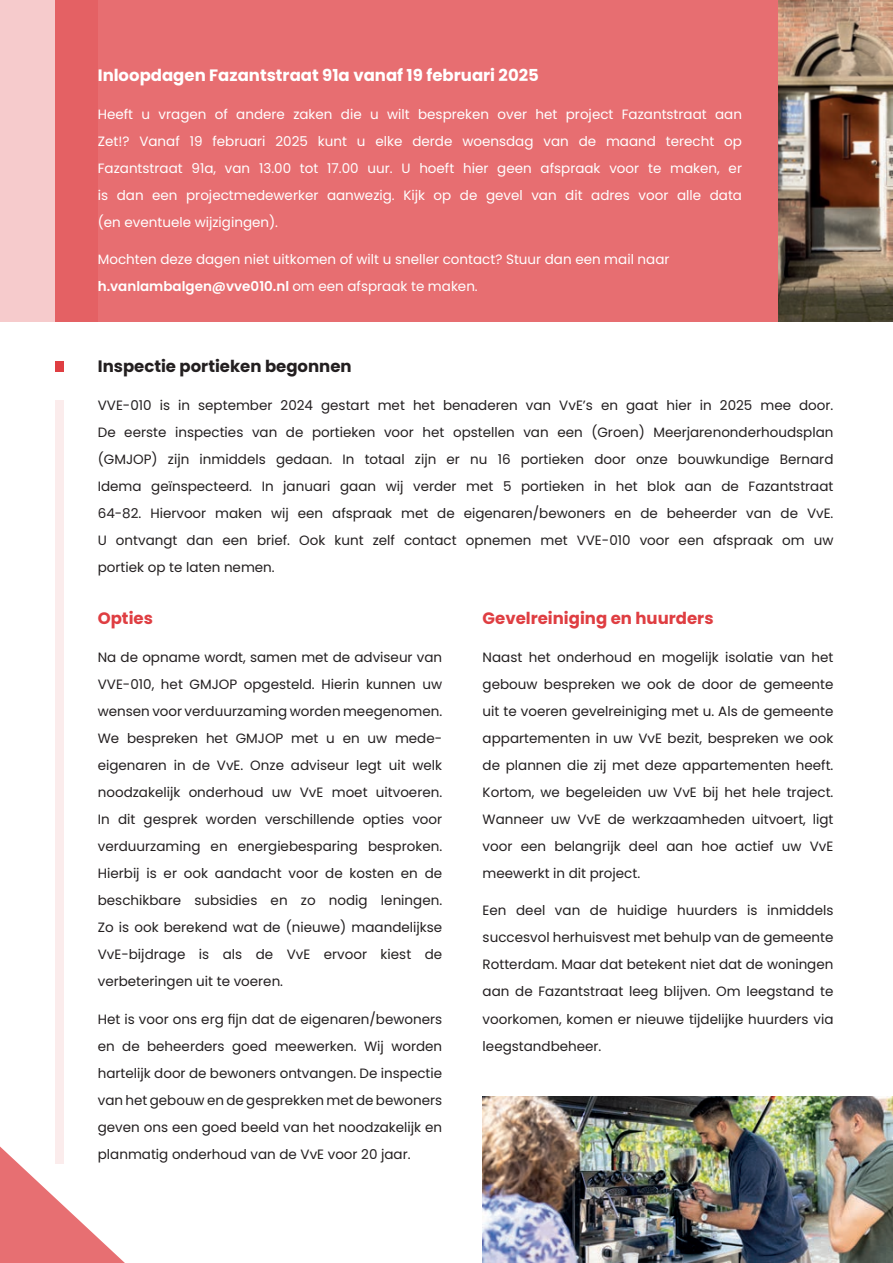
<style>
.page{position:relative;width:893px;height:1263px;background:#fff}
.page>*{position:absolute;margin:0;border:0;box-sizing:border-box;transform-origin:0 0}
.t1{font:700 16.5px "Poppins";color:#fff}
.t2{font:700 16.5px "Poppins";color:#df3e42}
.t3{font:700 16.5px "Poppins";color:#231f20}
.t4{font:13.5px/27px "Poppins";color:#231f20;text-align:justify}
.t5{font:13.5px/27px "Poppins";color:#fff;text-align:justify}
.s1{font-weight:600}
</style>
<div class="page">
<div style="left:55px;top:0;width:723px;height:321px;background:#e76e71"></div>
<div style="left:55px;top:400px;width:9px;height:764px;background:#fbecec"></div>
<div style="left:55px;top:361px;width:9px;height:11px;background:#df3e42"></div>
<img style="left:483px;top:1096px;width:410px;height:167px">
<img style="left:778px;top:0;width:115px;height:321px">
<svg style="left:0;top:0;width:98px;height:321px;fill:#f6cbcc"></svg>
<svg style="left:0;top:1146px;width:125px;height:117px"></svg>
<p class="t1" style="left:98px;top:66px;width:443px">Inloopdagen Fazantstraat 91a vanaf 19 februari 2025</p>
<p class="t5" style="left:98px;top:101px;width:646px">Heeft u vragen of andere zaken die u wilt bespreken over het project Fazantstraat aan Zet!? Vanaf 19 februari 2025 kunt u elke derde woensdag van de maand terecht op Fazantstraat 91a, van 13.00 tot 17.00 uur. U hoeft hier geen afspraak voor te maken, er is dan een projectmedewerker aanwezig. Kijk op de gevel van dit adres voor alle data (en eventuele wijzigingen).</p>
<p class="t5" style="left:98px;top:246px;width:573px">Mochten deze dagen niet uitkomen of wilt u sneller contact? Stuur dan een mail naar <span class="s1">h.vanlambalgen@vve010.nl</span> om een afspraak te maken.</p>
<p class="t3" style="left:98px;top:357px;width:255px">Inspectie portieken begonnen</p>
<p class="t4" style="left:98px;top:392px;width:737px">VVE-010 is in september 2024 gestart met het benaderen van VvE’s en gaat hier in 2025 mee door.<br>De eerste inspecties van de portieken voor het opstellen van een (Groen) Meerjarenonderhoudsplan (GMJOP) zijn inmiddels gedaan. In totaal zijn er nu 16 portieken door onze bouwkundige Bernard Idema geïnspecteerd. In januari gaan wij verder met 5 portieken in het blok aan de Fazantstraat 64-82. Hiervoor maken wij een afspraak met de eigenaren/bewoners en de beheerder van de VvE.<br>U ontvangt dan een brief. Ook kunt zelf contact opnemen met VVE-010 voor een afspraak om uw portiek op te laten nemen.</p>
<p class="t2" style="left:98px;top:609px;width:57px">Opties</p>
<p class="t4" style="left:98px;top:644px;width:346px">Na de opname wordt, samen met de adviseur van VVE-010, het GMJOP opgesteld. Hierin kunnen uw wensen voor verduurzaming worden meegenomen.<br>We bespreken het GMJOP met u en uw mede&shy;eigenaren in de VvE. Onze adviseur legt uit welk noodzakelijk onderhoud uw VvE moet uitvoeren.<br>In dit gesprek worden verschillende opties voor verduurzaming en energiebesparing besproken.<br>Hierbij is er ook aandacht voor de kosten en de beschikbare subsidies en zo nodig leningen.<br>Zo is ook berekend wat de (nieuwe) maandelijkse VvE-bijdrage is als de VvE ervoor kiest de verbeteringen uit te voeren.</p>
<p class="t4" style="left:98px;top:1005px;width:346px">Het is voor ons erg fijn dat de eigenaren/bewoners en de beheerders goed meewerken. Wij worden hartelijk door de bewoners ontvangen. De inspectie van het gebouw en de gesprekken met de bewoners geven ons een goed beeld van het noodzakelijk en planmatig onderhoud van de VvE voor 20 jaar.</p>
<p class="t2" style="left:483px;top:609px;width:232px">Gevelreiniging en huurders</p>
<p class="t4" style="left:483px;top:644px;width:352px">Naast het onderhoud en mogelijk isolatie van het gebouw bespreken we ook de door de gemeente uit te voeren gevelreiniging met u. Als de gemeente appartementen in uw VvE bezit, bespreken we ook de plannen die zij met deze appartementen heeft.<br>Kortom, we begeleiden uw VvE bij het hele traject.<br>Wanneer uw VvE de werkzaamheden uitvoert, ligt voor een belangrijk deel aan hoe actief uw VvE meewerkt in dit project.</p>
<p class="t4" style="left:483px;top:897px;width:352px">Een deel van de huidige huurders is inmiddels succesvol herhuisvest met behulp van de gemeente Rotterdam. Maar dat betekent niet dat de woningen aan de Fazantstraat leeg blijven. Om leegstand te voorkomen, komen er nieuwe tijdelijke huurders via leegstandbeheer.</p>
</div>
